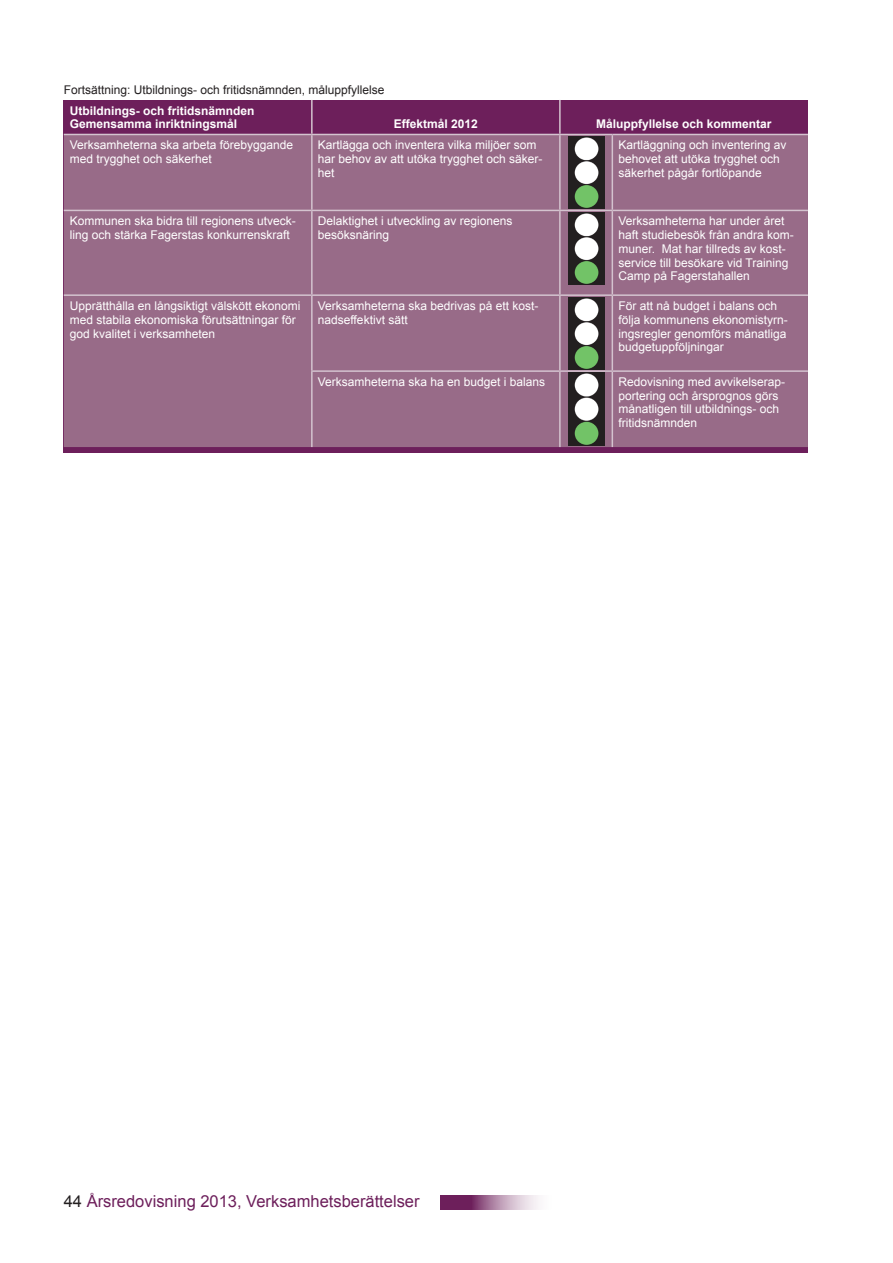
<style>
.page{position:relative;width:893px;height:1263px;background:#fff}
.page>*{position:absolute;margin:0;border:0;box-sizing:border-box;transform-origin:0 0}
.t1{font:16.5px "Arial";color:#6d1f5b}
.t2{font:12px/13.8px "Arial";color:#fff}
.t3{font:700 12px/13.8px "Arial";color:#fff}
.t4{font:12px "Arial";color:#231f20}
.s1{color:#231f20}
</style>
<div class="page">
<svg style="left:440px;top:1195px;width:98px;height:15px"></svg>
<div style="left:64px;top:100px;width:744px;height:352px;background:#6d1f5b"></div>
<div style="left:64px;top:135px;width:744px;height:312px;background:#986b88"></div>
<hr style="left:311px;top:100px;width:2px;height:34px;background:#d4c3cf">
<hr style="left:559px;top:100px;width:2px;height:34px;background:#d4c3cf">
<hr style="left:64px;top:134px;width:248px;height:1px;background:#d4c3cf">
<hr style="left:312px;top:134px;width:248px;height:1px;background:#d4c3cf">
<hr style="left:311px;top:135px;width:2px;height:75px;background:#d4c3cf">
<hr style="left:560px;top:134px;width:52px;height:1px;background:#d4c3cf">
<hr style="left:559px;top:135px;width:2px;height:75px;background:#d4c3cf">
<hr style="left:612px;top:134px;width:196px;height:1px;background:#d4c3cf">
<hr style="left:612px;top:135px;width:1px;height:75px;background:#d4c3cf">
<hr style="left:64px;top:210px;width:248px;height:1px;background:#d4c3cf">
<hr style="left:312px;top:210px;width:248px;height:1px;background:#d4c3cf">
<hr style="left:311px;top:211px;width:2px;height:83px;background:#d4c3cf">
<hr style="left:560px;top:210px;width:52px;height:1px;background:#d4c3cf">
<hr style="left:559px;top:211px;width:2px;height:83px;background:#d4c3cf">
<hr style="left:612px;top:210px;width:196px;height:1px;background:#d4c3cf">
<hr style="left:612px;top:211px;width:1px;height:83px;background:#d4c3cf">
<hr style="left:311px;top:296px;width:2px;height:74px;background:#d4c3cf">
<hr style="left:559px;top:296px;width:2px;height:74px;background:#d4c3cf">
<hr style="left:612px;top:296px;width:1px;height:74px;background:#d4c3cf">
<hr style="left:311px;top:372px;width:2px;height:75px;background:#d4c3cf">
<hr style="left:559px;top:372px;width:2px;height:75px;background:#d4c3cf">
<hr style="left:612px;top:372px;width:1px;height:75px;background:#d4c3cf">
<hr style="left:64px;top:294px;width:248px;height:2px;background:#d4c3cf">
<hr style="left:312px;top:294px;width:248px;height:2px;background:#d4c3cf">
<hr style="left:560px;top:294px;width:52px;height:2px;background:#d4c3cf">
<hr style="left:612px;top:294px;width:196px;height:2px;background:#d4c3cf">
<hr style="left:311px;top:370px;width:249px;height:2px;background:#d4c3cf">
<hr style="left:560px;top:370px;width:52px;height:2px;background:#d4c3cf">
<hr style="left:612px;top:370px;width:196px;height:2px;background:#d4c3cf">
<img style="left:569px;top:137px;width:35px;height:72px">
<img style="left:569px;top:212px;width:35px;height:73px">
<img style="left:569px;top:297px;width:35px;height:72px">
<img style="left:569px;top:373px;width:35px;height:72px">
<p class="t4" style="left:64px;top:82px;width:322px">Fortsättning: Utbildnings- och fritidsnämnden, måluppfyllelse</p>
<p class="t3" style="left:70px;top:104px;width:186px">Utbildnings- och fritidsnämnden<br>Gemensamma inriktningsmål</p>
<p class="t3" style="left:394px;top:118px;width:86px">Effektmål 2012</p>
<p class="t3" style="left:596px;top:118px;width:177px">Måluppfyllelse och kommentar</p>
<p class="t2" style="left:70px;top:138px;width:225px">Verksamheterna ska arbeta förebyggande med trygghet och säkerhet</p>
<p class="t2" style="left:318px;top:138px;width:226px">Kartlägga och inventera vilka miljöer som har behov av att utöka trygghet och säker&shy;het</p>
<p class="t2" style="left:618px;top:138px;width:170px">Kartläggning och inventering av behovet att utöka trygghet och säkerhet pågår fortlöpande</p>
<p class="t2" style="left:70px;top:214px;width:228px">Kommunen ska bidra till regionens utveck&shy;ling och stärka Fagerstas konkurrenskraft</p>
<p class="t2" style="left:318px;top:214px;width:196px">Delaktighet i utveckling av regionens besöksnäring</p>
<p class="t2" style="left:618px;top:214px;width:177px">Verksamheterna har under året haft studiebesök från andra kom&shy;muner. Mat har tillreds av kost&shy;service till besökare vid Training<br>Camp på Fagerstahallen</p>
<p class="t2" style="left:70px;top:299px;width:232px">Upprätthålla en långsiktigt välskött ekonomi med stabila ekonomiska förutsättningar för god kvalitet i verksamheten</p>
<p class="t2" style="left:318px;top:299px;width:222px">Verksamheterna ska bedrivas på ett kost&shy;nadseffektivt sätt</p>
<p class="t2" style="left:618px;top:299px;width:171px">För att nå budget i balans och följa kommunens ekonomistyrn&shy;ingsregler genomförs månatliga budgetuppföljningar</p>
<p class="t2" style="left:318px;top:375px;width:229px">Verksamheterna ska ha en budget i balans</p>
<p class="t2" style="left:618px;top:375px;width:168px">Redovisning med avvikelserap&shy;portering och årsprognos görs månatligen till utbildnings- och fritidsnämnden</p>
<p class="t1" style="left:64px;top:1190px;width:357px"><span class="s1">44</span> Årsredovisning 2013, Verksamhetsberättelser</p>
</div>
